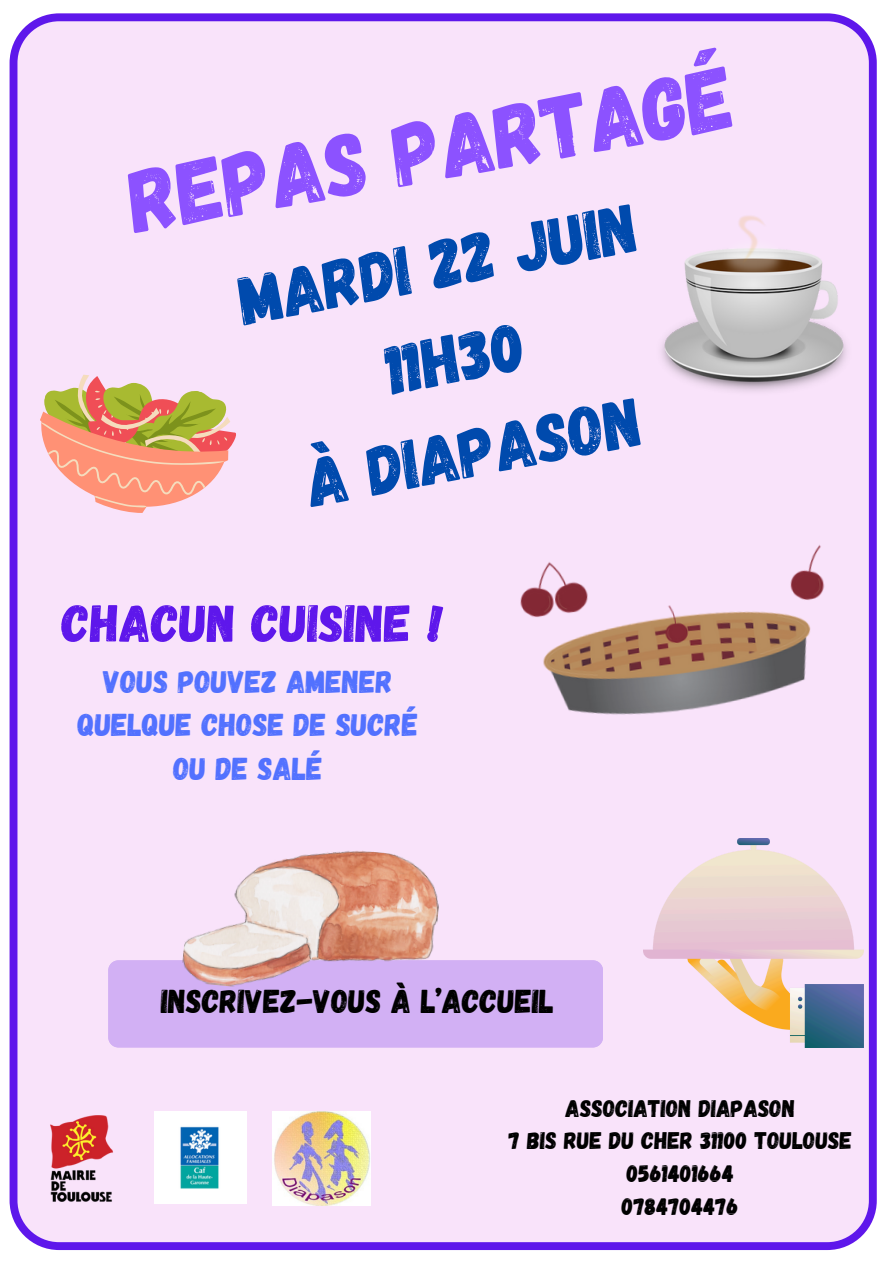
<style>
.page{position:relative;width:894px;height:1264px;background:#fff}
.page>*{position:absolute;margin:0;border:0;box-sizing:border-box;transform-origin:0 0}
.t1{font:90px "Gagalin";color:#8c52ff}
.t2{font:69.15px/95.6px "Gagalin";color:#004aad;text-align:center}
.t3{font:52.65px "Gagalin";color:#5e17eb}
.t4{font:33px "Gagalin";color:#000}
.t5{font:31.65px/44px "Gagalin";color:#5271ff;text-align:center}
.t6{font:24px "Gagalin";color:#000}
</style>
<div class="page">
<div style="left:10px;top:13px;width:866px;height:1236px;background:#f9e3fa"></div>
<div style="left:108px;top:960px;width:494px;height:87px;background:#d2b0f4"></div>
<img style="left:34px;top:1111px;width:95px;height:94px">
<img style="left:155px;top:1111px;width:92px;height:92px">
<img style="left:272px;top:1111px;width:98px;height:94px">
<img style="left:655px;top:215px;width:197px;height:181px">
<img style="left:505px;top:515px;width:346px;height:233px">
<svg style="left:24px;top:373px;width:213px;height:160px;background:#eabaa6"></svg>
<img style="left:643px;top:838px;width:220px;height:209px">
<img style="left:180px;top:834px;width:263px;height:171px">
<p class="t1" style="left:119px;top:145px;width:614px;rotate:-10deg">REPAS PARTAGÉ</p>
<h3 class="t2" style="left:230px;top:252px;width:405px;rotate:-11deg">MARDI 22 JUIN<br>11H30<br>À DIAPASON</h3>
<p class="t3" style="left:62px;top:589px;width:383px">CHACUN CUISINE !</p>
<p class="t5" style="left:78px;top:657px;width:342px">VOUS POUVEZ AMENER<br>QUELQUE CHOSE DE SUCRÉ<br>OU DE SALÉ</p>
<p class="t4" style="left:161px;top:979px;width:394px">INSCRIVEZ-VOUS À L’ACCUEIL</p>
<p class="t6" style="left:565px;top:1092px;width:231px">ASSOCIATION DIAPASON</p>
<p class="t6" style="left:508px;top:1125px;width:345px">7 BIS RUE DU CHER 31100 TOULOUSE</p>
<p class="t6" style="left:626px;top:1157px;width:109px">0561401664</p>
<p class="t6" style="left:621px;top:1190px;width:118px">0784704476</p>
</div>
